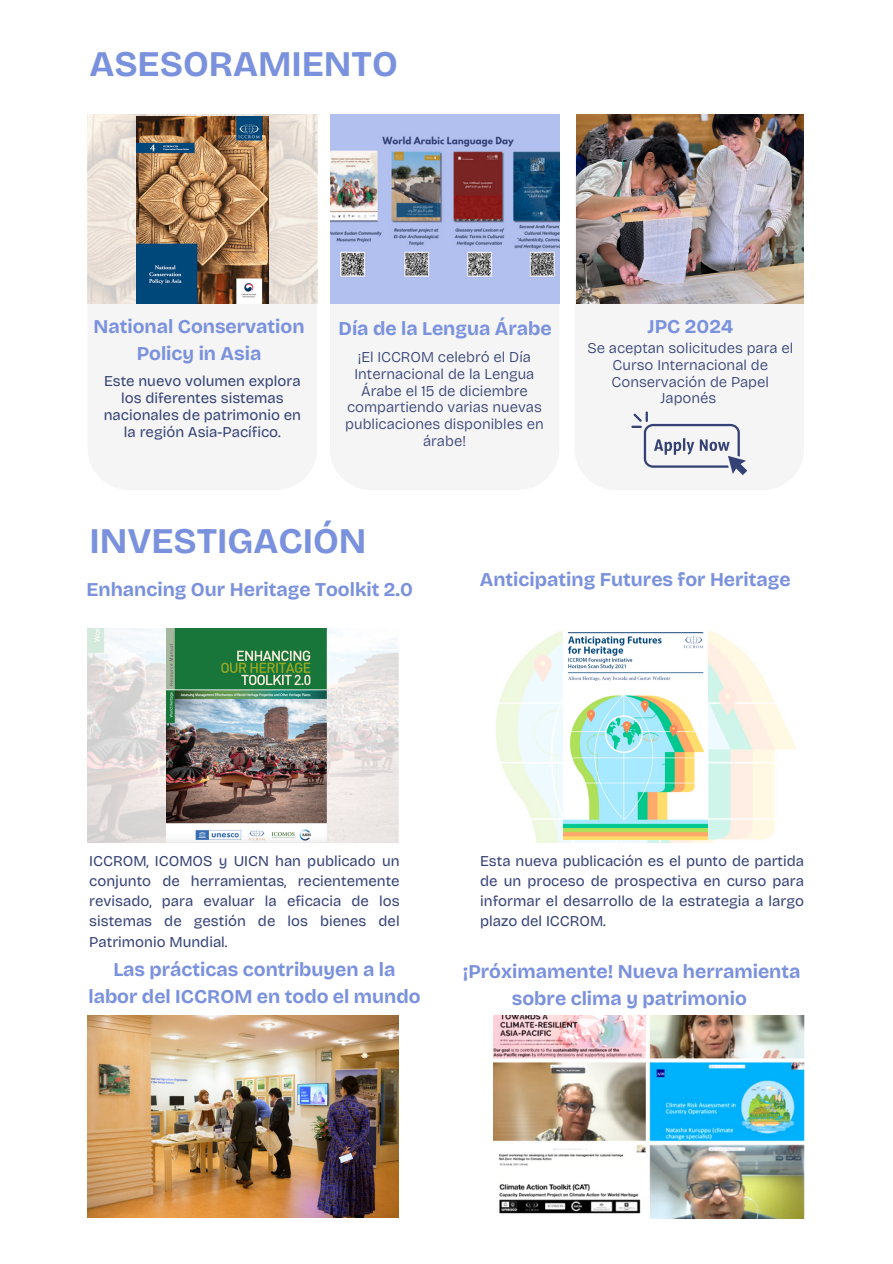
<style>
.page{position:relative;width:893px;height:1264px;background:#fff}
.page>*{position:absolute;margin:0;border:0;box-sizing:border-box;transform-origin:0 0}
.t1{font:700 36px "Bricolage Grotesque";color:#7a91dd}
.t2{font:700 19.5px/27px "Bricolage Grotesque";color:#7a91dd;text-align:center}
.t3{font:15px/20.2px "Bricolage Grotesque";color:#364276;text-align:justify}
.t4{font:300 15px/16.8px "Bricolage Grotesque";color:#364276;text-align:center}
</style>
<div class="page">
<img style="left:88px;top:628px;width:310px;height:214px">
<div style="left:576px;top:114px;width:228px;height:362px;background:#f5f5f5"></div>
<img style="left:331px;top:114px;width:228px;height:189px">
<img style="left:88px;top:114px;width:229px;height:189px">
<img style="left:576px;top:114px;width:227px;height:189px">
<img style="left:496px;top:629px;width:301px;height:213px">
<img style="left:88px;top:1015px;width:310px;height:202px">
<img style="left:493px;top:1015px;width:311px;height:203px">
<img style="left:166px;top:628px;width:160px;height:214px">
<img style="left:563px;top:629px;width:144px;height:210px">
<img style="left:137px;top:116px;width:131px;height:187px">
<svg style="left:631px;top:411px;width:116px;height:64px"></svg>
<h1 class="t1" style="left:89px;top:42px;width:310px">ASESORAMIENTO</h1>
<h2 class="t2" style="left:93px;top:312px;width:213px">National Conservation<br>Policy in Asia</h2>
<p class="t3" style="left:104px;top:372px;width:199px;line-height:16.8px;text-align:center">Este nuevo volumen explora los diferentes sistemas nacionales de patrimonio en la región Asia-Pacífico.</p>
<h2 class="t2" style="left:338px;top:314px;width:215px">Día de la Lengua Árabe</h2>
<h2 class="t2" style="left:647px;top:312px;width:87px">JPC 2024</h2>
<p class="t4" style="left:345px;top:348px;width:200px">¡El ICCROM celebró el Día<br>Internacional de la Lengua<br>Árabe el 15 de diciembre compartiendo varias nuevas publicaciones disponibles en árabe!</p>
<p class="t4" style="left:587px;top:339px;width:207px">Se aceptan solicitudes para el<br>Curso Internacional de<br>Conservación de Papel<br>Japonés</p>
<h1 class="t1" style="left:89px;top:519px;width:279px">INVESTIGACIÓN</h1>
<h2 class="t2" style="left:87px;top:576px;width:328px">Enhancing Our Heritage Toolkit 2.0</h2>
<h2 class="t2" style="left:480px;top:566px;width:312px">Anticipating Futures for Heritage</h2>
<p class="t3" style="left:89px;top:850px;width:312px">ICCROM, ICOMOS y UICN han publicado un conjunto de herramientas, recientemente revisado, para evaluar la eficacia de los sistemas de gestión de los bienes del Patrimonio Mundial.</p>
<p class="t3" style="left:480px;top:850px;width:325px">Esta nueva publicación es el punto de partida de un proceso de prospectiva en curso para informar el desarrollo de la estrategia a largo plazo del ICCROM.</p>
<h2 class="t2" style="left:88px;top:955px;width:334px">Las prácticas contribuyen a la labor del ICCROM en todo el mundo</h2>
<h2 class="t2" style="left:462px;top:958px;width:339px">¡Próximamente! Nueva herramienta sobre clima y patrimonio</h2>
</div>
